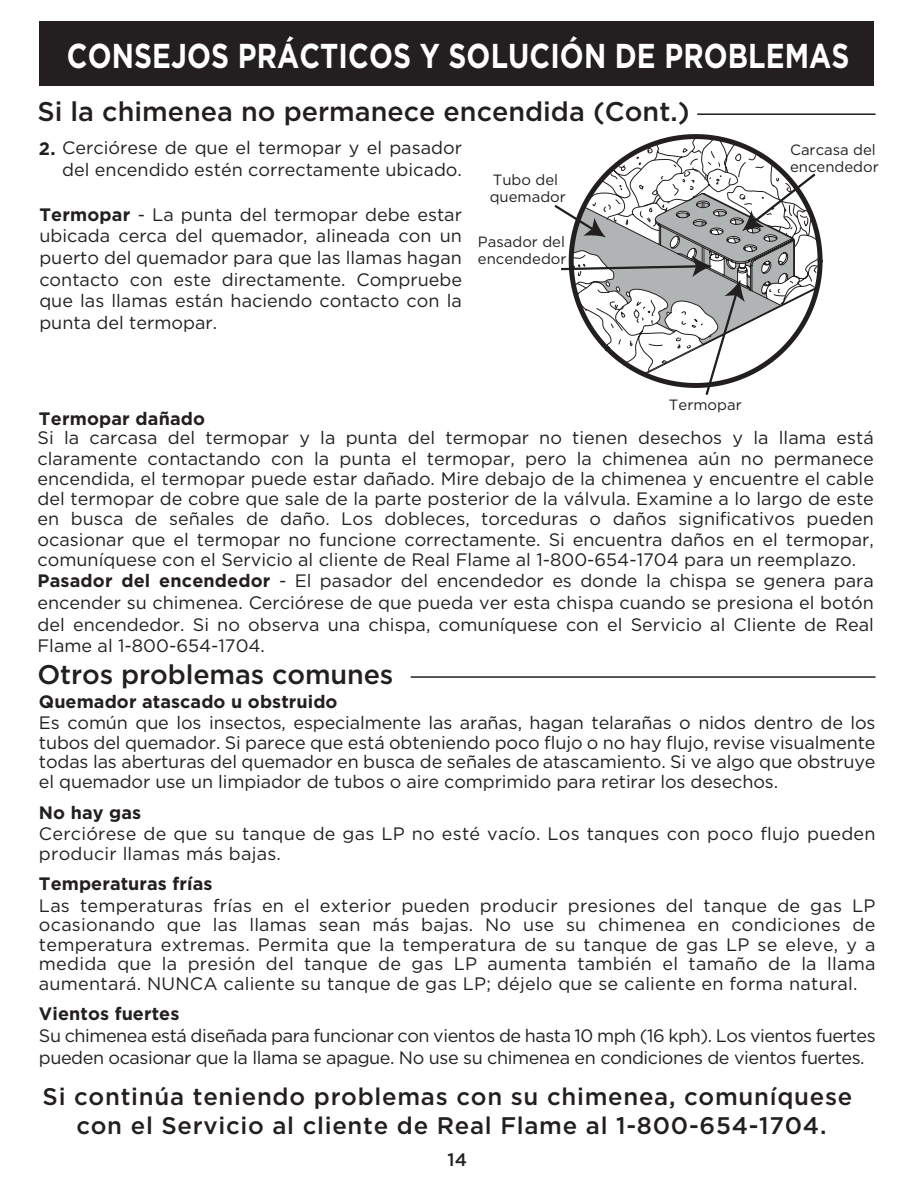
<style>
.page{position:relative;width:918px;height:1188px;background:#fff}
.page>*{position:absolute;margin:0;border:0;box-sizing:border-box;transform-origin:0 0}
.t1{font:700 34.5px "Gotham";letter-spacing:.005em;color:#fff;scale:.82 1}
.t2{font:500 27px "Gotham";color:#231f20}
.t3{font:500 24px/28.8px "Gotham";letter-spacing:.03em;color:#231f20;text-align:center}
.t4{font:18px/20.9px "Gotham";color:#231f20;text-align:justify}
.t5{font:18px/21.6px "Gotham";letter-spacing:-.025em;color:#231f20}
.t6{font:700 18px "Gotham";letter-spacing:.005em;color:#231f20}
.t7{font:500 18px "Gotham";color:#231f20}
.t8{font:14.85px/17.9px "Gotham";color:#221f1f}
.s1{font-weight:700}
</style>
<div class="page">
<div style="left:39px;top:21px;width:835px;height:65px;background:#231f20"></div>
<hr style="left:697px;top:113px;width:179px;height:2px;background:#221f1f">
<svg style="left:626px;top:134px;width:197px;height:161px"></svg>
<svg style="left:554px;top:155px;width:264px;height:240px"></svg>
<hr style="left:411px;top:676px;width:465px;height:2px;background:#221f1f">
<h1 class="t1" style="left:67px;top:33px;width:956px">CONSEJOS PRÁCTICOS Y SOLUCIÓN DE PROBLEMAS</h1>
<h2 class="t2" style="left:37px;top:94px;width:654px">Si la chimenea no permanece encendida (Cont.)</h2>
<p class="t8" style="left:790px;top:140px;width:90px">Carcasa del encendedor</p>
<p class="t8" style="left:490px;top:171px;width:78px;line-height:17px">Tubo del quemador</p>
<p class="t8" style="left:478px;top:232px;width:90px">Pasador del encendedor</p>
<p class="t4" style="left:39px;top:137px;width:425px"><span class="s1">2.</span> Cerciórese de que el termopar y el pasador</p>
<p class="t4" style="left:62px;top:159px;width:401px">del encendido estén correctamente ubicado.</p>
<p class="t4" style="left:39px;top:203px;width:424px;line-height:21.6px"><span class="s1">Termopar</span> - La punta del termopar debe estar ubicada cerca del quemador, alineada con un puerto del quemador para que las llamas hagan contacto con este directamente. Compruebe que las llamas están haciendo contacto con la punta del termopar.</p>
<p class="t6" style="left:39px;top:406px;width:168px">Termopar dañado</p>
<p class="t8" style="left:669px;top:395px;width:74px">Termopar</p>
<p class="t4" style="left:38px;top:427px;width:838px;text-align:left">Si la carcasa del termopar y la punta del termopar no tienen desechos y la llama está claramente contactando con la punta el termopar, pero la chimenea aún no permanece encendida, el termopar puede estar dañado. Mire debajo de la chimenea y encuentre el cable del termopar de cobre que sale de la parte posterior de la válvula. Examine a lo largo de este en busca de señales de daño. Los dobleces, torceduras o daños significativos pueden ocasionar que el termopar no funcione correctamente. Si encuentra daños en el termopar, comuníquese con el Servicio al cliente de Real Flame al 1-800-654-1704 para un reemplazo.<br><span class="s1">Pasador del encendedor</span> - El pasador del encendedor es donde la chispa se genera para encender su chimenea. Cerciórese de que pueda ver esta chispa cuando se presiona el botón del encendedor. Si no observa una chispa, comuníquese con el Servicio al Cliente de Real Flame al 1-800-654-1704.</p>
<h2 class="t2" style="left:37px;top:657px;width:357px">Otros problemas comunes</h2>
<p class="t6" style="left:39px;top:690px;width:300px">Quemador atascado u obstruido</p>
<p class="t4" style="left:39px;top:713px;width:838px;line-height:19.5px">Es común que los insectos, especialmente las arañas, hagan telarañas o nidos dentro de los tubos del quemador. Si parece que está obteniendo poco flujo o no hay flujo, revise visualmente todas las aberturas del quemador en busca de señales de atascamiento. Si ve algo que obstruye el quemador use un limpiador de tubos o aire comprimido para retirar los desechos.</p>
<p class="t6" style="left:39px;top:800px;width:104px">No hay gas</p>
<p class="t4" style="left:39px;top:824px;width:838px;line-height:19.5px">Cerciórese de que su tanque de gas LP no esté vacío. Los tanques con poco flujo pueden producir llamas más bajas.</p>
<p class="t6" style="left:39px;top:872px;width:175px">Temperaturas frías</p>
<p class="t4" style="left:39px;top:895px;width:838px;line-height:19.5px">Las temperaturas frías en el exterior pueden producir presiones del tanque de gas LP ocasionando que las llamas sean más bajas. No use su chimenea en condiciones de temperatura extremas. Permita que la temperatura de su tanque de gas LP se eleve, y a medida que la presión del tanque de gas LP aumenta también el tamaño de la llama aumentará. NUNCA caliente su tanque de gas LP; déjelo que se caliente en forma natural.</p>
<p class="t6" style="left:39px;top:1002px;width:142px">Vientos fuertes</p>
<p class="t5" style="left:39px;top:1024px;width:838px">Su chimenea está diseñada para funcionar con vientos de hasta 10 mph (16 kph). Los vientos fuertes pueden ocasionar que la llama se apague. No use su chimenea en condiciones de vientos fuertes.</p>
<h3 class="t3" style="left:43px;top:1082px;width:811px">Si continúa teniendo problemas con su chimenea, comuníquese con el Servicio al cliente de Real Flame al 1-800-654-1704.</h3>
<p class="t7" style="left:448px;top:1148px;width:21px">14</p>
</div>
